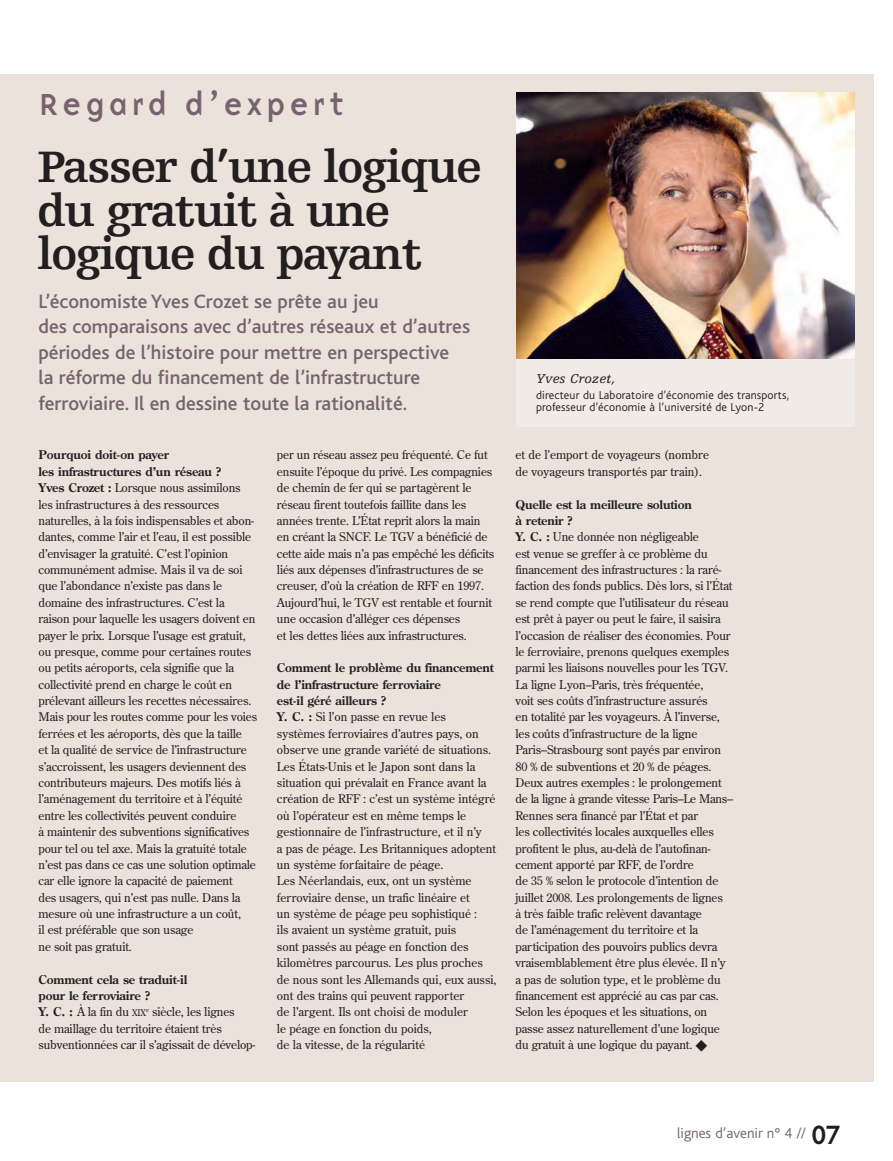
<style>
.page{position:relative;width:893px;height:1161px;background:#fff}
.page>*{position:absolute;margin:0;border:0;box-sizing:border-box;transform-origin:0 0}
.t1{font:700 46.5px/43.5px "Egyptienne F";letter-spacing:-.035em;color:#231f20}
.t2{font:31.5px "Base Nine";letter-spacing:.065em;color:#76636e}
.t3{font:500 20.25px/25.5px "Bliss";color:#76636e}
.t4{font:300 15px "Bliss";color:#76636e}
.t5{font:italic 13.5px "Egyptienne F";letter-spacing:.01em;color:#231f20}
.t6{font:12px/16.4px "Century Old Style";letter-spacing:-.01em;color:#231f20}
.t7{font:300 12px/12px "Bliss";letter-spacing:.01em;color:#231f20}
.s1{font-weight:700}
.s2{font-size:9px}
.s3{font-family:"European Pi Three"}
.s4{font-family:"Base Nine";font-weight:400;font-size:27.45px;color:#231f20}
</style>
<div class="page">
<div style="left:0;top:74px;width:874px;height:1008px;background:#ebe2dc"></div>
<img style="left:516px;top:93px;width:338px;height:267px">
<div style="left:516px;top:360px;width:338px;height:67px;background:#f0ebe7"></div>
<h2 class="t2" style="left:38px;top:91px;width:308px">Regard d’expert</h2>
<h1 class="t1" style="left:37px;top:148px;width:446px">Passer d’une logique du gratuit à une logique du payant</h1>
<p class="t3" style="left:38px;top:290px;width:433px">L’économiste Yves Crozet se prête au jeu<br>des comparaisons avec d’autres réseaux et d’autres périodes de l’histoire pour mettre en perspective<br>la réforme du financement de l’infrastructure ferroviaire. Il en dessine toute la rationalité.</p>
<p class="t6" style="left:38px;top:448px;width:220px"><span class="s1">Pourquoi doit-on payer<br>les infrastructures d’un réseau ?<br>Yves Crozet :</span> Lorsque nous assimilons les infrastructures à des ressources naturelles, à la fois indispensables et abon&shy;dantes, comme l’air et l’eau, il est possible d’envisager la gratuité. C’est l’opinion communément admise. Mais il va de soi que l’abondance n’existe pas dans le domaine des infrastructures. C’est la raison pour laquelle les usagers doivent en payer le prix. Lorsque l’usage est gratuit, ou presque, comme pour certaines routes ou petits aéroports, cela signifie que la collectivité prend en charge le coût en prélevant ailleurs les recettes nécessaires.<br>Mais pour les routes comme pour les voies ferrées et les aéroports, dès que la taille<br>et la qualité de service de l’infrastructure s’accroissent, les usagers deviennent des contributeurs majeurs. Des motifs liés à l’aménagement du territoire et à l’équité entre les collectivités peuvent conduire<br>à maintenir des subventions significatives pour tel ou tel axe. Mais la gratuité totale n’est pas dans ce cas une solution optimale car elle ignore la capacité de paiement<br>des usagers, qui n’est pas nulle. Dans la mesure où une infrastructure a un coût,<br>il est préférable que son usage<br>ne soit pas gratuit.</p>
<p class="t6" style="left:38px;top:972px;width:218px"><span class="s1">Comment cela se traduit-il<br>pour le ferroviaire ?<br>Y. C. :</span> À la fin du <span class="s2">XIX</span><sup>e</sup> siècle, les lignes<br>de maillage du territoire étaient très subventionnées car il s’agissait de dévelop-</p>
<p class="t6" style="left:277px;top:448px;width:219px">per un réseau assez peu fréquenté. Ce fut ensuite l’époque du privé. Les compagnies de chemin de fer qui se partagèrent le réseau firent toutefois faillite dans les années trente. L’État reprit alors la main en créant la SNCF. Le TGV a bénéficié de cette aide mais n’a pas empêché les déficits liés aux dépenses d’infrastructures de se creuser, d’où la création de RFF en 1997.<br>Aujourd’hui, le TGV est rentable et fournit une occasion d’alléger ces dépenses<br>et les dettes liées aux infrastructures.</p>
<p class="t6" style="left:277px;top:661px;width:221px"><span class="s1">Comment le problème du financement de l’infrastructure ferroviaire<br>est-il géré ailleurs ?<br>Y. C. :</span> Si l’on passe en revue les systèmes ferroviaires d’autres pays, on observe une grande variété de situations.<br>Les États-Unis et le Japon sont dans la situation qui prévalait en France avant la création de RFF : c’est un système intégré où l’opérateur est en même temps le gestionnaire de l’infrastructure, et il n’y<br>a pas de péage. Les Britanniques adoptent un système forfaitaire de péage.<br>Les Néerlandais, eux, ont un système ferroviaire dense, un trafic linéaire et<br>un système de péage peu sophistiqué :<br>ils avaient un système gratuit, puis<br>sont passés au péage en fonction des kilomètres parcourus. Les plus proches de nous sont les Allemands qui, eux aussi, ont des trains qui peuvent rapporter<br>de l’argent. Ils ont choisi de moduler<br>le péage en fonction du poids,<br>de la vitesse, de la régularité</p>
<p class="t5" style="left:536px;top:373px;width:81px">Yves Crozet,</p>
<p class="t7" style="left:536px;top:390px;width:255px">directeur du Laboratoire d’économie des transports, professeur d’économie à l’université de Lyon-2</p>
<p class="t6" style="left:515px;top:448px;width:195px">et de l’emport de voyageurs (nombre de voyageurs transportés par train).</p>
<p class="t6" style="left:515px;top:497px;width:219px"><span class="s1">Quelle est la meilleure solution<br>à retenir ?<br>Y. C. :</span> Une donnée non négligeable<br>est venue se greffer à ce problème du financement des infrastructures : la raré&shy;faction des fonds publics. Dès lors, si l’État se rend compte que l’utilisateur du réseau est prêt à payer ou peut le faire, il saisira l’occasion de réaliser des économies. Pour le ferroviaire, prenons quelques exemples parmi les liaisons nouvelles pour les TGV.<br>La ligne Lyon–Paris, très fréquentée,<br>voit ses coûts d’infrastructure assurés<br>en totalité par les voyageurs. À l’inverse, les coûts d’infrastructure de la ligne Paris–Strasbourg sont payés par environ 80 % de subventions et 20 % de péages.<br>Deux autres exemples : le prolongement de la ligne à grande vitesse Paris–Le Mans– Rennes sera financé par l’État et par<br>les collectivités locales auxquelles elles profitent le plus, au-delà de l’autofinan&shy;cement apporté par RFF, de l’ordre<br>de 35 % selon le protocole d’intention de juillet 2008. Les prolongements de lignes<br>à très faible trafic relèvent davantage<br>de l’aménagement du territoire et la participation des pouvoirs publics devra vraisemblablement être plus élevée. Il n’y a pas de solution type, et le problème du financement est apprécié au cas par cas.<br>Selon les époques et les situations, on passe assez naturellement d’une logique du gratuit à une logique du payant. <span class="s3">-</span></p>
<p class="t4" style="left:677px;top:1127px;width:167px">lignes d’avenir n° 4 // <span class="s4">07</span></p>
</div>
